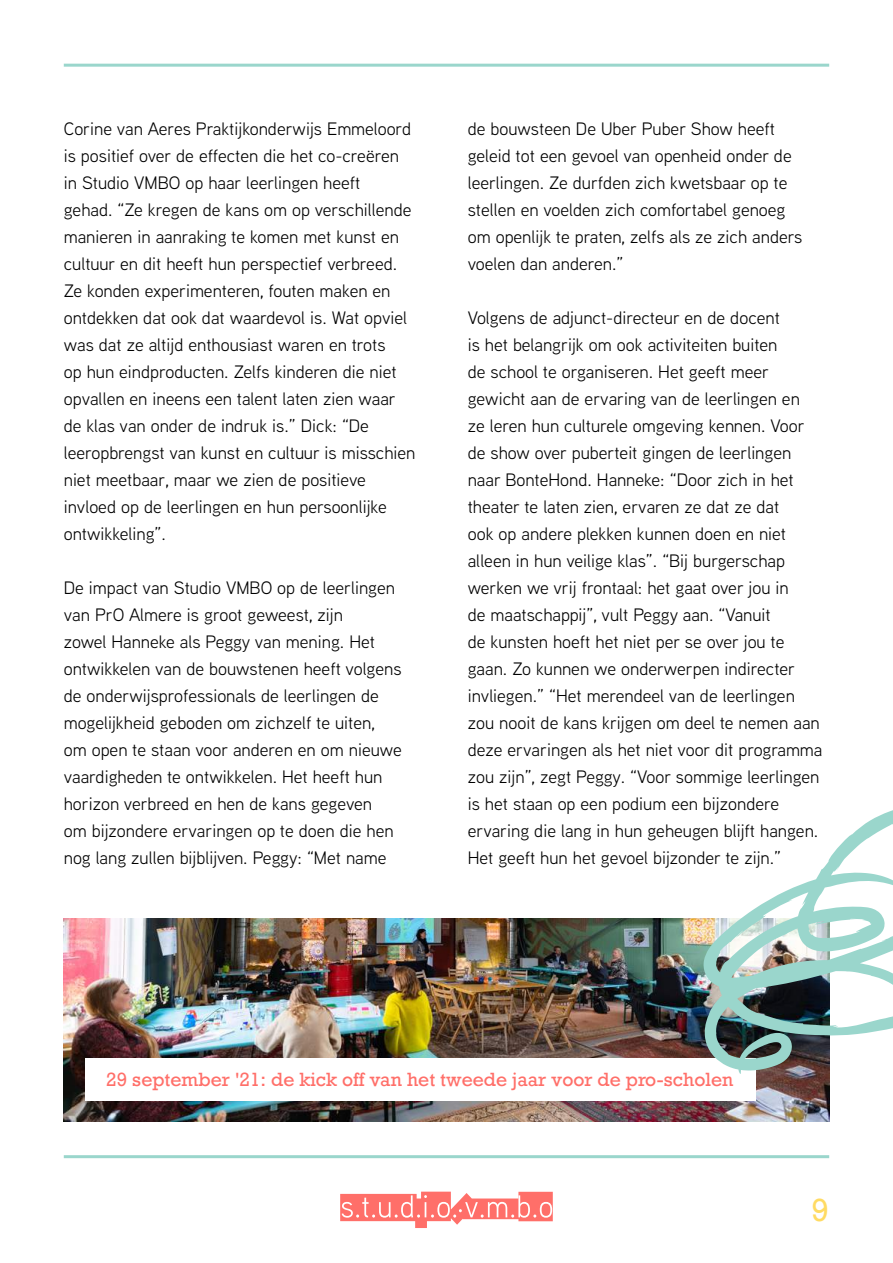
<style>
.page{position:relative;width:893px;height:1263px;background:#fff}
.page>*{position:absolute;margin:0;border:0;box-sizing:border-box;transform-origin:0 0}
.t1{font:30px "Rockwell";color:#ffdb63}
.t2{font:18px/27px "Aaux Next";color:#000}
.t3{font:18px "Rockwell";color:#ff6f69}
</style>
<div class="page">
<svg style="left:340px;top:1191px;width:213px;height:37px"></svg>
<hr style="left:64px;top:1155px;width:765px;height:3px;background:#9ad6cc">
<hr style="left:64px;top:64px;width:765px;height:3px;background:#9ad6cc">
<img style="left:64px;top:918px;width:765px;height:203px">
<div style="left:85px;top:1058px;width:671px;height:42px;background:#fff"></div>
<svg style="left:703px;top:810px;width:190px;height:264px"></svg>
<p class="t2" style="left:64px;top:115px;width:353px">Corine van Aeres Praktijkonderwijs Emmeloord is positief over de effecten die het co-creëren in Studio VMBO op haar leerlingen heeft<br>gehad. “Ze kregen de kans om op verschillende manieren in aanraking te komen met kunst en cultuur en dit heeft hun perspectief verbreed.<br>Ze konden experimenteren, fouten maken en ontdekken dat ook dat waardevol is. Wat opviel was dat ze altijd enthousiast waren en trots<br>op hun eindproducten. Zelfs kinderen die niet opvallen en ineens een talent laten zien waar de klas van onder de indruk is.” Dick: “De leeropbrengst van kunst en cultuur is misschien niet meetbaar, maar we zien de positieve invloed op de leerlingen en hun persoonlijke ontwikkeling”.</p>
<p class="t2" style="left:64px;top:574px;width:339px">De impact van Studio VMBO op de leerlingen van PrO Almere is groot geweest, zijn<br>zowel Hanneke als Peggy van mening. Het ontwikkelen van de bouwstenen heeft volgens de onderwijsprofessionals de leerlingen de mogelijkheid geboden om zichzelf te uiten, om open te staan voor anderen en om nieuwe vaardigheden te ontwikkelen. Het heeft hun horizon verbreed en hen de kans gegeven<br>om bijzondere ervaringen op te doen die hen nog lang zullen bijblijven. Peggy: “Met name</p>
<p class="t2" style="left:468px;top:115px;width:336px">de bouwsteen De Uber Puber Show heeft geleid tot een gevoel van openheid onder de leerlingen. Ze durfden zich kwetsbaar op te stellen en voelden zich comfortabel genoeg om openlijk te praten, zelfs als ze zich anders voelen dan anderen.”</p>
<p class="t2" style="left:468px;top:304px;width:356px">Volgens de adjunct-directeur en de docent<br>is het belangrijk om ook activiteiten buiten<br>de school te organiseren. Het geeft meer gewicht aan de ervaring van de leerlingen en<br>ze leren hun culturele omgeving kennen. Voor de show over puberteit gingen de leerlingen naar BonteHond. Hanneke: “Door zich in het theater te laten zien, ervaren ze dat ze dat<br>ook op andere plekken kunnen doen en niet alleen in hun veilige klas”. “Bij burgerschap werken we vrij frontaal: het gaat over jou in<br>de maatschappij”, vult Peggy aan. “Vanuit<br>de kunsten hoeft het niet per se over jou te gaan. Zo kunnen we onderwerpen indirecter invliegen.” “Het merendeel van de leerlingen zou nooit de kans krijgen om deel te nemen aan deze ervaringen als het niet voor dit programma zou zijn”, zegt Peggy. “Voor sommige leerlingen is het staan op een podium een bijzondere ervaring die lang in hun geheugen blijft hangen.<br>Het geeft hun het gevoel bijzonder te zijn.”</p>
<p class="t3" style="left:106px;top:1068px;width:629px">29 september '21: de kick off van het tweede jaar voor de pro-scholen</p>
<h1 class="t1" style="left:812px;top:1192px;width:19px">9</h1>
</div>
